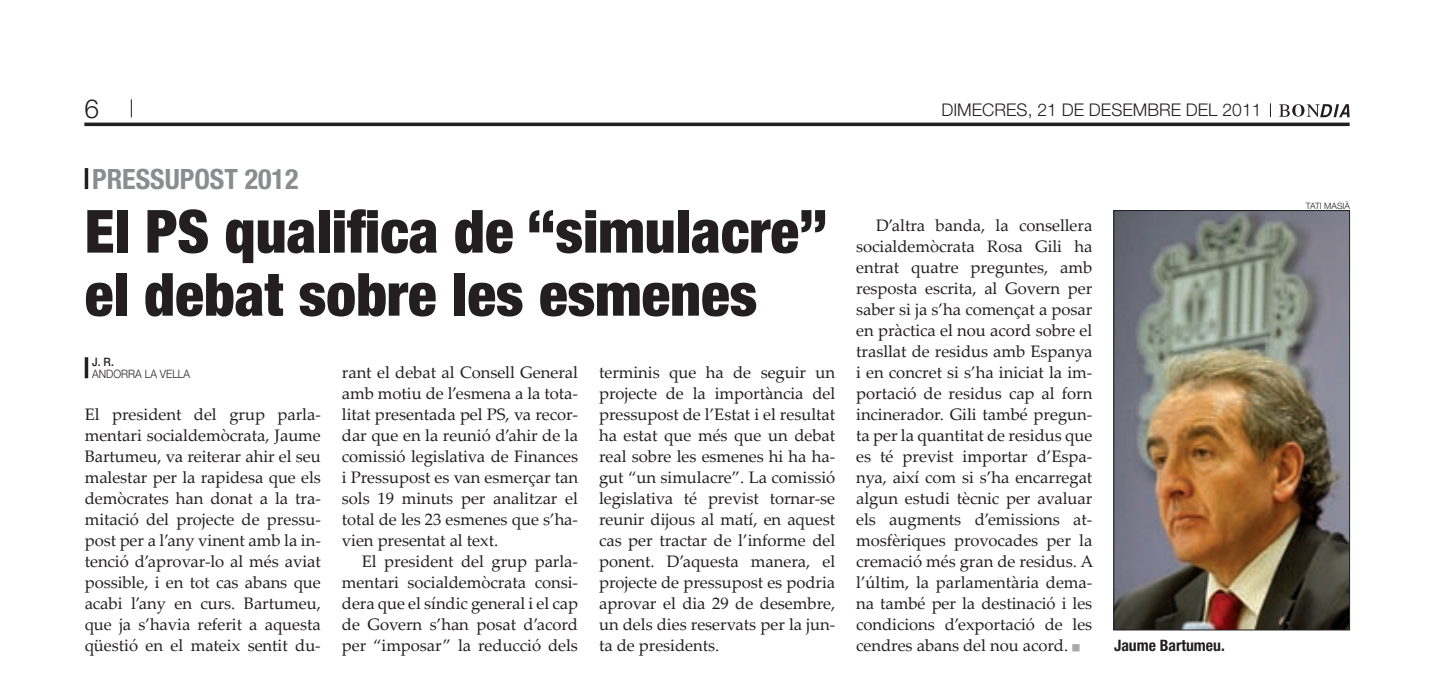
<style>
.page{position:relative;width:1434px;height:683px;background:#fff}
.page>*{position:absolute;margin:0;border:0;box-sizing:border-box;transform-origin:0 0}
.t1{font:900 condensed 59.5px/63px "Helvetica Neue LT Std";color:#231f20}
.t2{font:700 condensed 28px "Helvetica Neue LT Std";color:#8a8c8f}
.t3{font:300 26.25px "Helvetica Neue LT Std";color:#231f20}
.t4{font:300 17.5px "Helvetica Neue LT Std";color:#231f20}
.t5{font:16.62px/21px "Palatino Linotype";letter-spacing:-.005em;color:#231f20;text-align:justify}
.t6{font:700 condensed 15.75px "Helvetica Neue LT Std";color:#231f20}
.t7{font:300 11.55px "Helvetica Neue LT Std";color:#231f20;scale:.91 1}
.t8{font:500 11.55px "Helvetica Neue LT Std";color:#231f20;scale:.91 1}
.t9{font:300 8.75px "Helvetica Neue LT Std";color:#231f20}
</style>
<div class="page">
<svg style="left:84px;top:122px;width:1265px;height:4px;background:#423f40"></svg>
<svg style="left:131px;top:99px;width:1px;height:18px"></svg>
<svg style="left:1270px;top:103px;width:1px;height:14px"></svg>
<svg style="left:1279px;top:104px;width:70px;height:13px"></svg>
<div style="left:1072px;top:644px;width:7px;height:7px;border:2px solid #a8a9ad"></div>
<hr style="left:85px;top:357px;width:3px;height:21px;background:#231f20">
<hr style="left:85px;top:168px;width:3px;height:21px;background:#231f20">
<img style="left:1115px;top:212px;width:233px;height:416px">
<div style="left:1113px;top:210px;width:237px;height:420px;border:1px solid #231f20"></div>
<h3 class="t3" style="left:84px;top:93px;width:16px">6</h3>
<p class="t4" style="left:941px;top:99px;width:321px">DIMECRES, 21 DE DESEMBRE DEL 2011</p>
<h2 class="t2" style="left:92px;top:162px;width:208px">preSSupoSt 2012</h2>
<h1 class="t1" style="left:85px;top:199px;width:744px">El PS qualifica de “simulacre” el debat sobre les esmenes</h1>
<p class="t8" style="left:92px;top:354px;width:25px">J. R.</p>
<p class="t7" style="left:92px;top:366px;width:109px">ANDORRA LA VELLA</p>
<p class="t5" style="left:85px;top:403px;width:238px">El president del grup parla&shy;mentari socialdemòcrata, Jaume Bartumeu, va reiterar ahir el seu malestar per la rapidesa que els demòcrates han donat a la tra&shy;mitació del projecte de pressu&shy;post per a l’any vinent amb la in&shy;tenció d’aprovar-lo al més aviat possible, i en tot cas abans que acabi l’any en curs. Bartumeu, que ja s’havia referit a aquesta qüestió en el mateix sentit du-</p>
<p class="t5" style="left:342px;top:361px;width:238px">rant el debat al Consell General amb motiu de l’esmena a la tota&shy;litat presentada pel PS, va recor&shy;dar que en la reunió d’ahir de la comissió legislativa de Finances i Pressupost es van esmerçar tan sols 19 minuts per analitzar el total de les 23 esmenes que s’ha&shy;vien presentat al text.</p>
<p class="t5" style="left:342px;top:550px;width:238px;text-indent:20px">El president del grup parla&shy;mentari socialdemòcrata consi&shy;dera que el síndic general i el cap de Govern s’han posat d’acord per “imposar” la reducció dels</p>
<p class="t5" style="left:599px;top:361px;width:238px">terminis que ha de seguir un projecte de la importància del pressupost de l’Estat i el resultat ha estat que més que un debat real sobre les esmenes hi ha ha&shy;gut “un simulacre”. La comissió legislativa té previst tornar-se reunir dijous al matí, en aquest cas per tractar de l’informe del ponent. D’aquesta manera, el projecte de pressupost es podria aprovar el dia 29 de desembre, un dels dies reservats per la jun&shy;ta de presidents.</p>
<p class="t5" style="left:856px;top:214px;width:239px;text-indent:20px">D’altra banda, la consellera socialdemòcrata Rosa Gili ha entrat quatre preguntes, amb resposta escrita, al Govern per saber si ja s’ha començat a posar en pràctica el nou acord sobre el trasllat de residus amb Espanya i en concret si s’ha iniciat la im&shy;portació de residus cap al forn incinerador. Gili també pregun&shy;ta per la quantitat de residus que es té previst importar d’Espa&shy;nya, així com si s’ha encarregat algun estudi tècnic per avaluar els augments d’emissions at&shy;mosfèriques provocades per la cremació més gran de residus. A l’últim, la parlamentària dema&shy;na també per la destinació i les condicions d’exportació de les cendres abans del nou acord.</p>
<p class="t6" style="left:1114px;top:636px;width:112px">Jaume bartumeu.</p>
<p class="t9" style="left:1305px;top:200px;width:46px">TATI MASIÀ</p>
</div>
